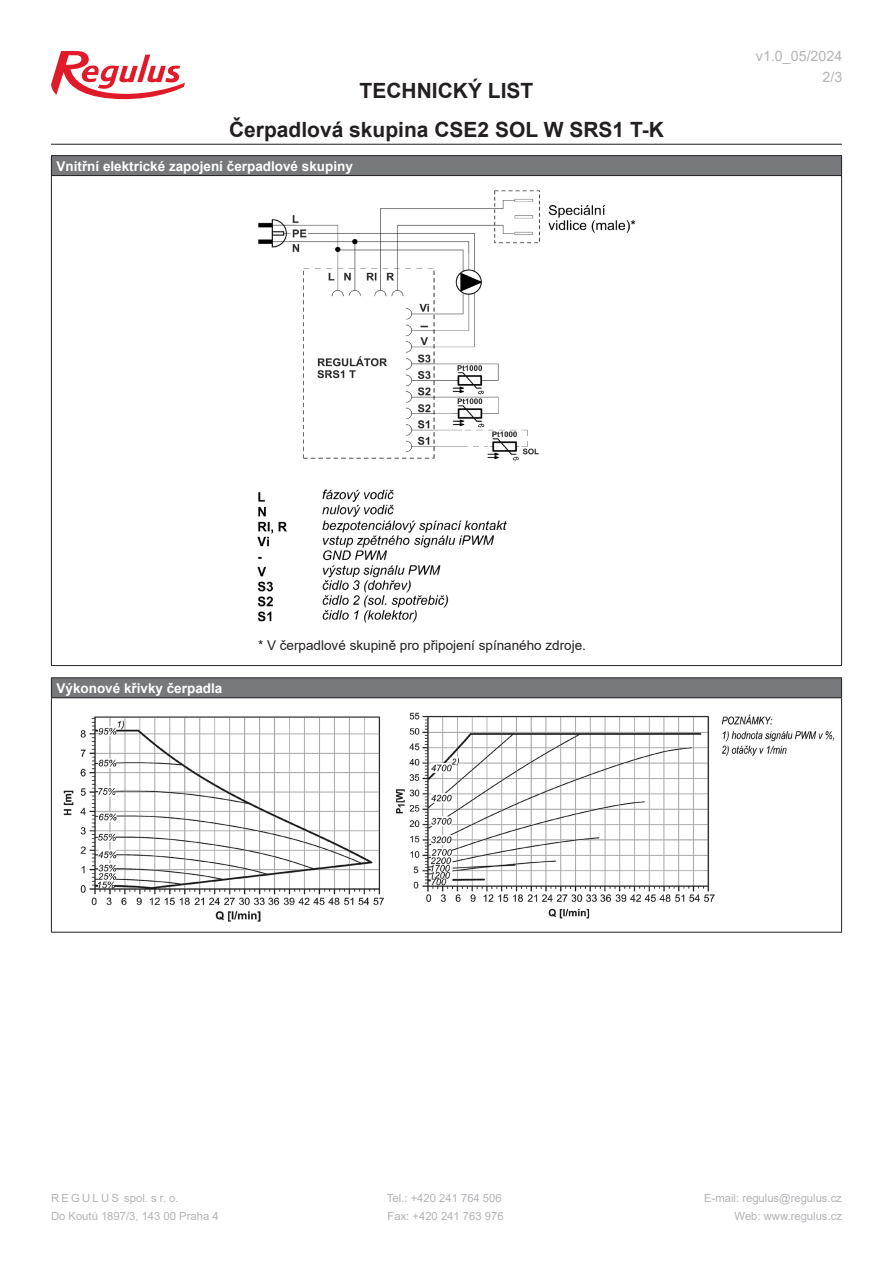
<style>
.page{position:relative;width:893px;height:1263px;background:#fff}
.page>*{position:absolute;margin:0;border:0;box-sizing:border-box;transform-origin:0 0}
.t1{font:700 21px/39.3px "Arial";color:#231f20;text-align:center}
.t2{font:14.25px "Arial";color:#b2b3b7}
.t3{font:700 13.5px "Arial";color:#fff}
.Text{font:13.5px "Arial";color:#231f20}
.t4{font:11.25px "Arial";color:#b2b3b7}
.t5{font:11.25px "Arial";letter-spacing:.2em;color:#b2b3b7}
</style>
<div class="page">
<svg style="left:51px;top:51px;width:134px;height:48px"></svg>
<hr style="left:51px;top:144px;width:791px;height:1px;background:#231f20">
<div style="left:51px;top:678px;width:791px;height:20px;background:#76787b"></div>
<svg style="left:841px;top:678px;width:1px;height:19px"></svg>
<hr style="left:51px;top:677px;width:791px;height:1px;background:#231f20">
<svg style="left:51px;top:678px;width:1px;height:19px"></svg>
<hr style="left:51px;top:697px;width:791px;height:1px;background:#231f20">
<hr style="left:51px;top:698px;width:1px;height:234px;background:#231f20">
<hr style="left:51px;top:932px;width:791px;height:1px;background:#231f20">
<hr style="left:841px;top:698px;width:1px;height:234px;background:#231f20">
<img style="left:63px;top:712px;width:772px;height:210px">
<div style="left:51px;top:156px;width:791px;height:20px;background:#76787b"></div>
<svg style="left:841px;top:156px;width:1px;height:19px"></svg>
<hr style="left:51px;top:155px;width:791px;height:1px;background:#231f20">
<svg style="left:51px;top:156px;width:1px;height:19px"></svg>
<hr style="left:51px;top:175px;width:791px;height:1px;background:#231f20">
<hr style="left:51px;top:176px;width:1px;height:489px;background:#231f20">
<hr style="left:51px;top:665px;width:791px;height:1px;background:#231f20">
<hr style="left:841px;top:176px;width:1px;height:489px;background:#231f20">
<img style="left:257px;top:190px;width:379px;height:433px">
<h1 class="t1" style="left:229px;top:71px;width:436px">TECHNICKÝ LIST<br>Čerpadlová skupina CSE2 SOL W SRS1 T-K</h1>
<p class="t3" style="left:57px;top:156px;width:298px">Vnitřní elektrické zapojení čerpadlové skupiny</p>
<p class="t2" style="left:756px;top:47px;width:88px">v1.0_05/2024</p>
<p class="t2" style="left:822px;top:68px;width:21px">2/3</p>
<p class="t3" style="left:57px;top:678px;width:167px">Výkonové křivky čerpadla</p>
<p class="Text" style="left:258px;top:636px;width:329px">* V čerpadlové skupině pro připojení spínaného zdroje.</p>
<p class="t5" style="left:51px;top:1190px;width:129px">REGULUS spol. s r. o.</p>
<p class="t4" style="left:387px;top:1190px;width:116px">Tel.: +420 241 764 506</p>
<p class="t4" style="left:704px;top:1190px;width:139px">E-mail: regulus@regulus.cz</p>
<p class="t4" style="left:51px;top:1209px;width:169px">Do Koutů 1897/3, 143 00 Praha 4</p>
<p class="t4" style="left:388px;top:1209px;width:118px">Fax: +420 241 763 976</p>
<p class="t4" style="left:735px;top:1209px;width:109px">Web: www.regulus.cz</p>
</div>
